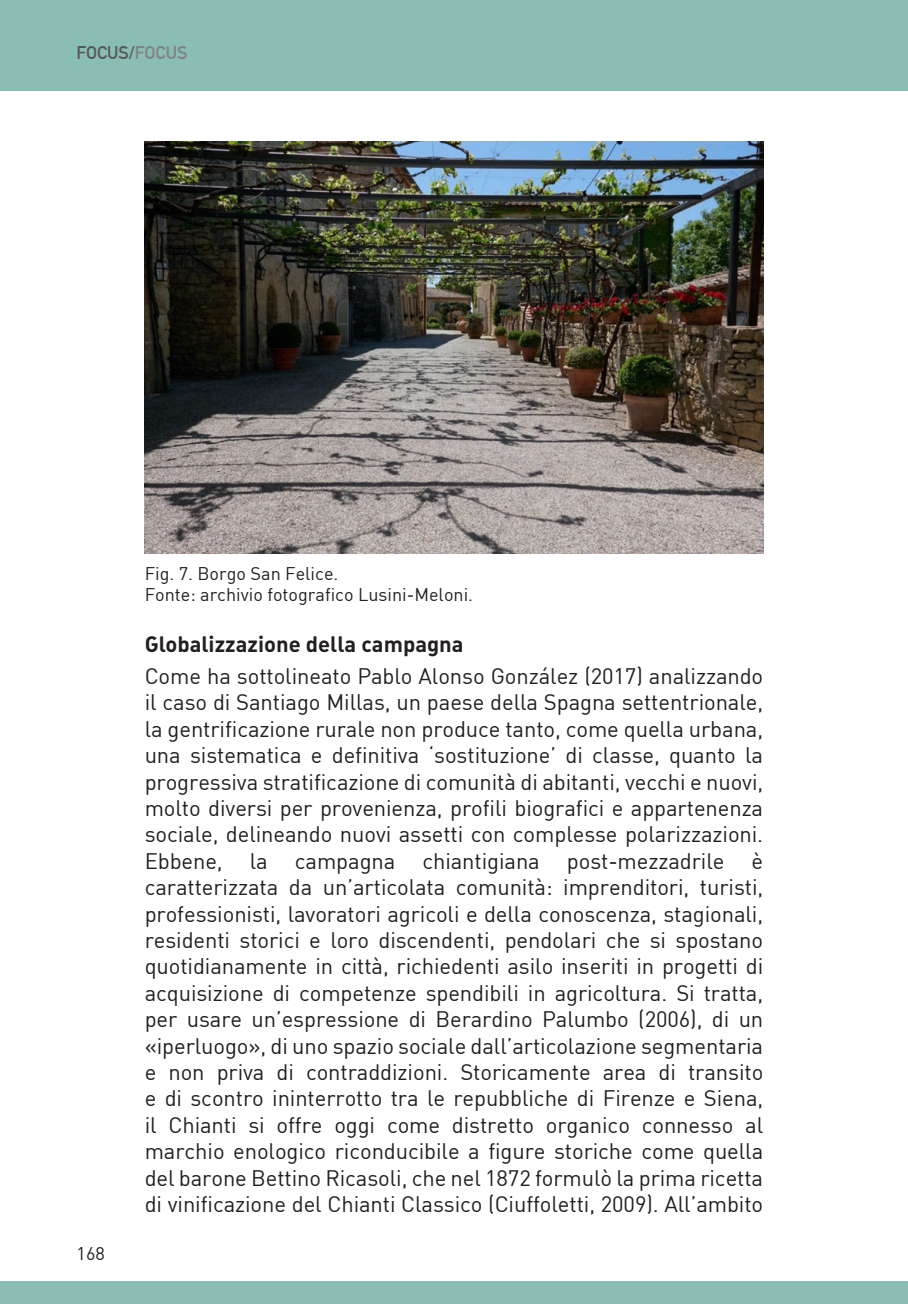
<style>
.page{position:relative;width:908px;height:1304px;background:#fff}
.page>*{position:absolute;margin:0;border:0;box-sizing:border-box;transform-origin:0 0}
.t1{font:22px/26.4px "DIN";letter-spacing:-.005em;color:#231f20;text-align:justify}
.t2{font:22px "DIN Bold Alternate";color:#231f20}
.t3{font:18px "DIN";color:#231f20}
.t4{font:700 18px "DIN Alternate";color:#57585a}
.s1{color:#808285}
</style>
<div class="page">
<div style="left:0;top:0;width:907px;height:90px;background:#8abeb2"></div>
<div style="left:0;top:1281px;width:907px;height:23px;background:#8abeb2"></div>
<img style="left:145px;top:142px;width:618px;height:412px">
<p class="t4" style="left:77px;top:39px;width:112px">FOCUS/<span class="s1">FOCUS</span></p>
<p class="t3" style="left:77px;top:1242px;width:30px">168</p>
<p class="t3" style="left:145px;top:563px;width:195px">Fig. 7. Borgo San Felice.</p>
<p class="t3" style="left:145px;top:583px;width:330px">Fonte: archivio fotografico Lusini-Meloni.</p>
<p class="t2" style="left:145px;top:629px;width:320px">Globalizzazione della campagna</p>
<p class="t1" style="left:145px;top:662px;width:620px">Come ha sottolineato Pablo Alonso González (2017) analizzando il caso di Santiago Millas, un paese della Spagna settentrionale, la gentrificazione rurale non produce tanto, come quella urbana, una sistematica e definitiva ‘sostituzione’ di classe, quanto la progressiva stratificazione di comunità di abitanti, vecchi e nuovi, molto diversi per provenienza, profili biografici e appartenenza sociale, delineando nuovi assetti con complesse polarizzazioni.<br>Ebbene, la campagna chiantigiana post-mezzadrile è caratterizzata da un’articolata comunità: imprenditori, turisti, professionisti, lavoratori agricoli e della conoscenza, stagionali, residenti storici e loro discendenti, pendolari che si spostano quotidianamente in città, richiedenti asilo inseriti in progetti di acquisizione di competenze spendibili in agricoltura. Si tratta, per usare un’espressione di Berardino Palumbo (2006), di un «iperluogo», di uno spazio sociale dall’articolazione segmentaria e non priva di contraddizioni. Storicamente area di transito e di scontro ininterrotto tra le repubbliche di Firenze e Siena, il Chianti si offre oggi come distretto organico connesso al marchio enologico riconducibile a figure storiche come quella del barone Bettino Ricasoli, che nel 1872 formulò la prima ricetta di vinificazione del Chianti Classico (Ciuffoletti, 2009). All’ambito</p>
</div>
